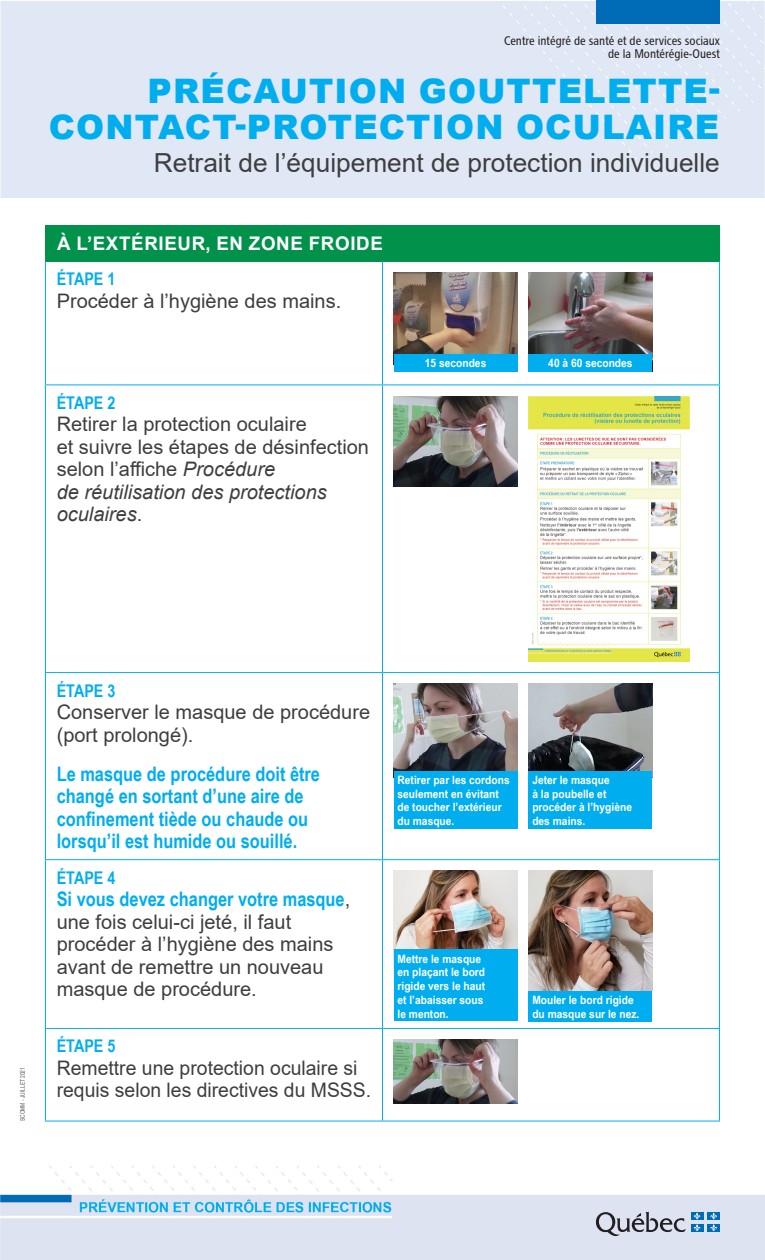
<style>
.page{position:relative;width:765px;height:1260px;background:#fff}
.page>*{position:absolute;margin:0;border:0;box-sizing:border-box;transform-origin:0 0}
.Titre_1{font:900 33.75px/36.2px "Arial";letter-spacing:.035em;color:#00aeef;text-align:right}
.Titre_2{font:26.25px "Arial";color:#3e3e3f}
.t1{font:20px/22.5px "Arial";color:#3e3e3f}
.t2{font:700 20px/22.5px "Arial Narrow";color:#00aeef}
.t3{font:700 18.75px "Arial";letter-spacing:.035em;color:#fff}
.Etapes{font:700 17.5px "Arial Narrow";color:#00aeef}
.CISSSMO{font:12.5px/13.8px "Chaloult Cond Normal";color:#231f20;text-align:right}
.Bas_de_vignette{font:700 11.5px/13.8px "Arial Narrow";color:#fff;scale:1.09 1}
.t4{font:6.25px "Arial Narrow";color:#57585a;scale:.95 1}
.s1{font-style:italic}
.s2{font-family:"Arial Narrow";font-weight:700;color:#00aeef}
</style>
<div class="page">
<img style="left:0;top:1166px;width:765px;height:94px">
<div style="left:0;top:1px;width:765px;height:197px;background:#e1e8f5"></div>
<div style="left:45px;top:225px;width:675px;height:36px;background:#00914b"></div>
<hr style="left:45px;top:261px;width:1px;height:123px;background:#00aeef">
<hr style="left:382px;top:261px;width:1px;height:123px;background:#00aeef">
<hr style="left:719px;top:261px;width:1px;height:123px;background:#00aeef">
<hr style="left:45px;top:384px;width:337px;height:1px;background:#00aeef">
<hr style="left:45px;top:385px;width:1px;height:287px;background:#00aeef">
<hr style="left:382px;top:384px;width:338px;height:1px;background:#00aeef">
<hr style="left:382px;top:385px;width:1px;height:287px;background:#00aeef">
<hr style="left:719px;top:385px;width:1px;height:287px;background:#00aeef">
<hr style="left:45px;top:672px;width:337px;height:1px;background:#00aeef">
<hr style="left:45px;top:673px;width:1px;height:186px;background:#00aeef">
<hr style="left:382px;top:672px;width:338px;height:1px;background:#00aeef">
<hr style="left:382px;top:673px;width:1px;height:186px;background:#00aeef">
<hr style="left:719px;top:673px;width:1px;height:186px;background:#00aeef">
<hr style="left:45px;top:859px;width:337px;height:1px;background:#00aeef">
<hr style="left:45px;top:860px;width:1px;height:168px;background:#00aeef">
<hr style="left:382px;top:859px;width:338px;height:1px;background:#00aeef">
<hr style="left:382px;top:860px;width:1px;height:168px;background:#00aeef">
<hr style="left:719px;top:860px;width:1px;height:168px;background:#00aeef">
<hr style="left:45px;top:1028px;width:337px;height:1px;background:#00aeef">
<hr style="left:45px;top:1029px;width:1px;height:92px;background:#00aeef">
<hr style="left:382px;top:1028px;width:338px;height:1px;background:#00aeef">
<hr style="left:382px;top:1029px;width:1px;height:92px;background:#00aeef">
<hr style="left:719px;top:1029px;width:1px;height:92px;background:#00aeef">
<hr style="left:45px;top:1121px;width:337px;height:1px;background:#00aeef">
<hr style="left:382px;top:1121px;width:338px;height:1px;background:#00aeef">
<img style="left:394px;top:272px;width:124px;height:82px">
<img style="left:529px;top:272px;width:123px;height:82px">
<img style="left:394px;top:396px;width:124px;height:90px">
<img style="left:529px;top:396px;width:160px;height:265px">
<img style="left:394px;top:684px;width:124px;height:87px">
<img style="left:529px;top:684px;width:123px;height:87px">
<img style="left:394px;top:871px;width:124px;height:79px">
<img style="left:529px;top:871px;width:123px;height:119px">
<img style="left:394px;top:1040px;width:124px;height:64px">
<div style="left:596px;top:0;width:124px;height:24px;background:#006bb6"></div>
<svg style="left:596px;top:1212px;width:90px;height:24px;background:#acafba"></svg>
<div style="left:691px;top:1224px;width:13px;height:8px;background:#006cb7"></div>
<div style="left:707px;top:1224px;width:13px;height:8px;background:#006cb7"></div>
<div style="left:691px;top:1212px;width:13px;height:8px;background:#006cb7"></div>
<svg style="left:694px;top:1213px;width:7px;height:18px"></svg>
<div style="left:707px;top:1212px;width:13px;height:8px;background:#006cb7"></div>
<svg style="left:710px;top:1213px;width:7px;height:18px"></svg>
<div style="left:394px;top:354px;width:124px;height:17px;background:#00aeef"></div>
<div style="left:529px;top:354px;width:123px;height:17px;background:#00aeef"></div>
<div style="left:529px;top:771px;width:123px;height:58px;background:#00aeef"></div>
<div style="left:394px;top:771px;width:124px;height:58px;background:#00aeef"></div>
<div style="left:394px;top:950px;width:124px;height:71px;background:#00aeef"></div>
<div style="left:529px;top:991px;width:123px;height:30px;background:#00aeef"></div>
<p class="CISSSMO" style="left:504px;top:33px;width:218px">Centre intégré de santé et de services sociaux de la Montérégie-Ouest</p>
<p class="Titre_1" style="left:49px;top:72px;width:673px">PRÉCAUTION GOUTTELETTE-<br>CONTACT-PROTECTION OCULAIRE</p>
<p class="Titre_2" style="left:154px;top:145px;width:568px">Retrait de l’équipement de protection individuelle</p>
<p class="t3" style="left:57px;top:230px;width:327px">À L’EXTÉRIEUR, EN ZONE FROIDE</p>
<p class="Etapes" style="left:57px;top:266px;width:60px">ÉTAPE 1</p>
<p class="t1" style="left:57px;top:289px;width:286px">Procéder à l’hygiène des mains.</p>
<p class="Etapes" style="left:57px;top:389px;width:60px">ÉTAPE 2</p>
<p class="t1" style="left:57px;top:413px;width:314px">Retirer la protection oculaire<br>et suivre les étapes de désinfection selon l’affiche <span class="s1">Procédure<br>de réutilisation des protections oculaires</span>.</p>
<p class="Bas_de_vignette" style="left:425px;top:356px;width:58px">15 secondes</p>
<p class="Bas_de_vignette" style="left:548px;top:356px;width:79px">40 à 60 secondes</p>
<p class="t4" style="left:18px;top:1121px;width:58px;rotate:-90deg">SCOMM - JUILLET 2021</p>
<p class="Etapes" style="left:57px;top:677px;width:60px">ÉTAPE 3</p>
<p class="t1" style="left:57px;top:701px;width:315px">Conserver le masque de procédure (port prolongé).</p>
<p class="t2" style="left:57px;top:762px;width:265px">Le masque de procédure doit être changé en sortant d’une aire de confinement tiède ou chaude ou lorsqu’il est humide ou souillé.</p>
<p class="Etapes" style="left:57px;top:864px;width:60px">ÉTAPE 4</p>
<p class="t1" style="left:57px;top:888px;width:295px"><span class="s2">Si vous devez changer votre masque</span>, une fois celui-ci jeté, il faut procéder à l’hygiène des mains avant de remettre un nouveau masque de procédure.</p>
<p class="Etapes" style="left:57px;top:1033px;width:60px">ÉTAPE 5</p>
<p class="t1" style="left:57px;top:1057px;width:316px">Remettre une protection oculaire si requis selon les directives du MSSS.</p>
<p class="Bas_de_vignette" style="left:398px;top:772px;width:104px">Retirer par les cordons seulement en évitant de toucher l’extérieur du masque.</p>
<p class="Bas_de_vignette" style="left:532px;top:772px;width:93px">Jeter le masque<br>à la poubelle et procéder à l’hygiène des mains.</p>
<p class="Bas_de_vignette" style="left:398px;top:951px;width:82px">Mettre le masque en plaçant le bord rigide vers le haut et l’abaisser sous le menton.</p>
<p class="Bas_de_vignette" style="left:532px;top:992px;width:100px">Mouler le bord rigide du masque sur le nez.</p>
</div>
